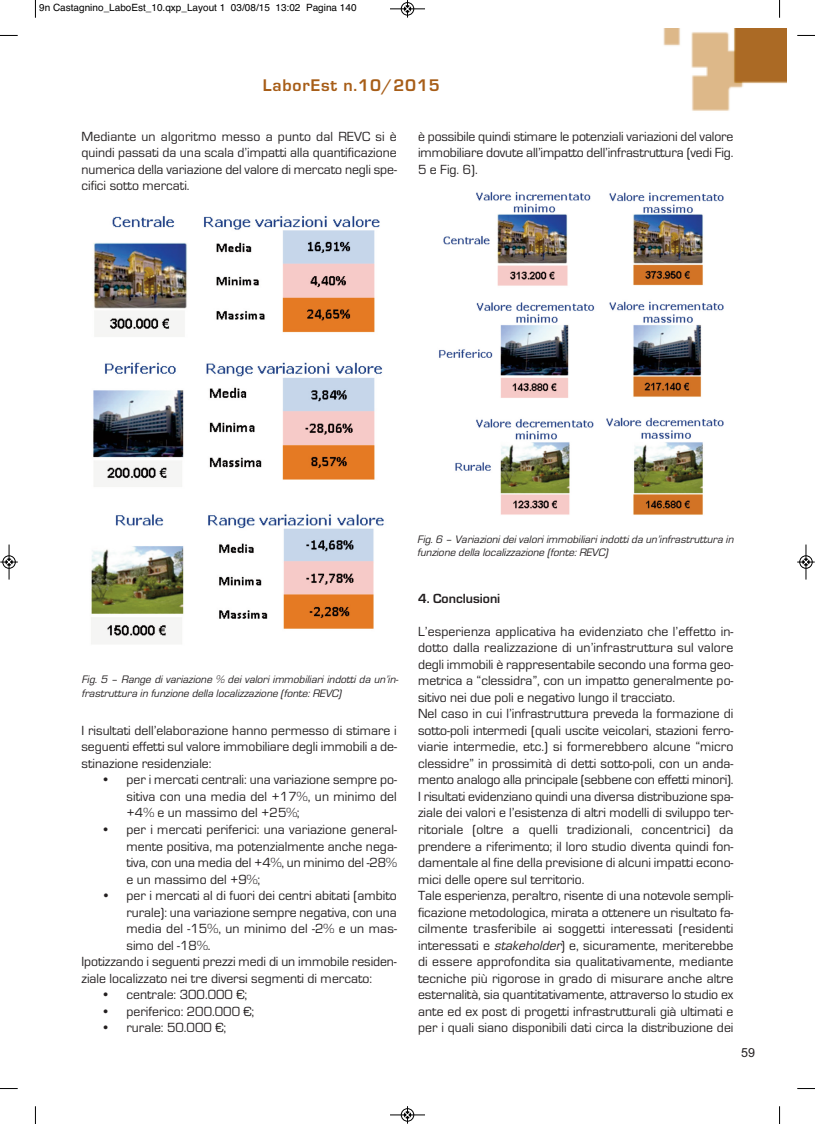
<style>
.page{position:relative;width:815px;height:1124px;background:#fff}
.page>*{position:absolute;margin:0;border:0;box-sizing:border-box;transform-origin:0 0}
.t1{font:700 17.5px "Eurostile";letter-spacing:.05em;color:#a75d17}
.t2{font:13.75px/16.5px "Eurostile";color:#231f20;text-align:justify}
.t3{font:700 13.75px "Eurostile";color:#231f20}
.t4{font:12.5px "Arial";color:#231f20}
.t5{font:italic 11.25px/13.5px "Eurostile";color:#231f20}
.t6{font:10px "Helvetica";color:#000}
.s1{font-style:italic}
</style>
<div class="page">
<img style="left:663px;top:28px;width:124px;height:83px">
<img style="left:91px;top:216px;width:293px;height:428px">
<img style="left:439px;top:192px;width:285px;height:323px">
<svg style="left:35px;top:0;width:1px;height:18px"></svg>
<svg style="left:0;top:35px;width:18px;height:1px"></svg>
<svg style="left:779px;top:0;width:1px;height:18px"></svg>
<svg style="left:797px;top:35px;width:18px;height:1px"></svg>
<svg style="left:35px;top:1106px;width:1px;height:17px"></svg>
<svg style="left:0;top:1088px;width:18px;height:1px"></svg>
<svg style="left:779px;top:1106px;width:1px;height:17px"></svg>
<svg style="left:797px;top:1088px;width:18px;height:1px"></svg>
<div style="left:401px;top:2px;width:13px;height:14px;border:1px solid #fff;border-radius:50%"></div>
<hr style="left:390px;top:9px;width:35px;height:1px;background:#000">
<div style="left:401px;top:2px;width:13px;height:13px;border:1px solid #000;border-radius:50%"></div>
<svg style="left:404px;top:0;width:7px;height:18px"></svg>
<hr style="left:390px;top:1114px;width:35px;height:1px;background:#000">
<div style="left:401px;top:1108px;width:13px;height:13px;border:1px solid #000;border-radius:50%"></div>
<svg style="left:404px;top:1106px;width:7px;height:17px"></svg>
<div style="left:2px;top:555px;width:14px;height:13px;border:1px solid #fff;border-radius:50%"></div>
<hr style="left:9px;top:544px;width:1px;height:35px;background:#000">
<div style="left:3px;top:555px;width:12px;height:13px;border:1px solid #000;border-radius:50%"></div>
<svg style="left:0;top:558px;width:18px;height:7px"></svg>
<div style="left:799px;top:555px;width:14px;height:13px;border:1px solid #fff;border-radius:50%"></div>
<hr style="left:806px;top:544px;width:1px;height:35px;background:#000">
<div style="left:800px;top:555px;width:12px;height:13px;border:1px solid #000;border-radius:50%"></div>
<svg style="left:797px;top:558px;width:18px;height:7px"></svg>
<p class="t6" style="left:39px;top:0;width:319px">9n Castagnino_LaboEst_10.qxp_Layout 1 03/08/15 13:02 Pagina 140</p>
<p class="t1" style="left:263px;top:75px;width:179px">LaborEst n.10/2015</p>
<p class="t2" style="left:81px;top:128px;width:317px">Mediante un algoritmo messo a punto dal REVC si è quindi passati da una scala d’impatti alla quantificazione numerica della variazione del valore di mercato negli spe&shy;cifici sotto mercati.</p>
<p class="t2" style="left:418px;top:128px;width:317px">è possibile quindi stimare le potenziali variazioni del valore immobiliare dovute all’impatto dell’infrastruttura (vedi Fig.<br>5 e Fig. 6).</p>
<p class="t5" style="left:81px;top:673px;width:320px">Fig. 5 – Range di variazione % dei valori immobiliari indotti da un’in&shy;frastruttura in funzione della localizzazione (fonte: REVC)</p>
<p class="t2" style="left:81px;top:722px;width:317px">I risultati dell’elaborazione hanno permesso di stimare i seguenti effetti sul valore immobiliare degli immobili a de&shy;stinazione residenziale:</p>
<p class="t2" style="left:126px;top:771px;width:272px;text-indent:-22px">• per i mercati centrali: una variazione sempre po&shy;sitiva con una media del +17%, un minimo del +4% e un massimo del +25%;</p>
<p class="t2" style="left:126px;top:821px;width:272px;text-indent:-23px">• per i mercati periferici: una variazione general&shy;mente positiva, ma potenzialmente anche nega&shy;tiva, con una media del +4%, un minimo del -28% e un massimo del +9%;</p>
<p class="t2" style="left:104px;top:887px;width:294px">• per i mercati al di fuori dei centri abitati (ambito</p>
<p class="t2" style="left:126px;top:903px;width:272px">rurale): una variazione sempre negativa, con una</p>
<p class="t2" style="left:126px;top:920px;width:272px">media del -15%, un minimo del -2% e un mas-</p>
<p class="t2" style="left:126px;top:936px;width:86px">simo del -18%.</p>
<p class="t2" style="left:81px;top:953px;width:317px">Ipotizzando i seguenti prezzi medi di un immobile residen-</p>
<p class="t2" style="left:81px;top:969px;width:292px">ziale localizzato nei tre diversi segmenti di mercato:</p>
<p class="t2" style="left:104px;top:986px;width:145px">• centrale: 300.000 €;</p>
<p class="t2" style="left:104px;top:1002px;width:152px">• periferico: 200.000 €;</p>
<p class="t2" style="left:104px;top:1019px;width:124px">• rurale: 50.000 €;</p>
<p class="t5" style="left:417px;top:532px;width:320px">Fig. 6 – Variazioni dei valori immobiliari indotti da un’infrastruttura in funzione della localizzazione (fonte: REVC)</p>
<p class="t3" style="left:418px;top:590px;width:84px">4. Conclusioni</p>
<p class="t2" style="left:418px;top:623px;width:317px;text-align:left">L’esperienza applicativa ha evidenziato che l’effetto in&shy;dotto dalla realizzazione di un’infrastruttura sul valore degli immobili è rappresentabile secondo una forma geo&shy;metrica a “clessidra”, con un impatto generalmente po&shy;sitivo nei due poli e negativo lungo il tracciato.<br>Nel caso in cui l’infrastruttura preveda la formazione di sotto-poli intermedi (quali uscite veicolari, stazioni ferro&shy;viarie intermedie, etc.) si formerebbero alcune “micro clessidre” in prossimità di detti sotto-poli, con un anda&shy;mento analogo alla principale (sebbene con effetti minori).<br>I risultati evidenziano quindi una diversa distribuzione spa&shy;ziale dei valori e l’esistenza di altri modelli di sviluppo ter&shy;ritoriale (oltre a quelli tradizionali, concentrici) da prendere a riferimento; il loro studio diventa quindi fon&shy;damentale al fine della previsione di alcuni impatti econo&shy;mici delle opere sul territorio.<br>Tale esperienza, peraltro, risente di una notevole sempli&shy;ficazione metodologica, mirata a ottenere un risultato fa&shy;cilmente trasferibile ai soggetti interessati (residenti interessati e <span class="s1">stakeholder</span>) e, sicuramente, meriterebbe di essere approfondita sia qualitativamente, mediante tecniche più rigorose in grado di misurare anche altre esternalità, sia quantitativamente, attraverso lo studio ex ante ed ex post di progetti infrastrutturali già ultimati e per i quali siano disponibili dati circa la distribuzione dei</p>
<p class="t4" style="left:741px;top:1043px;width:15px">59</p>
</div>
